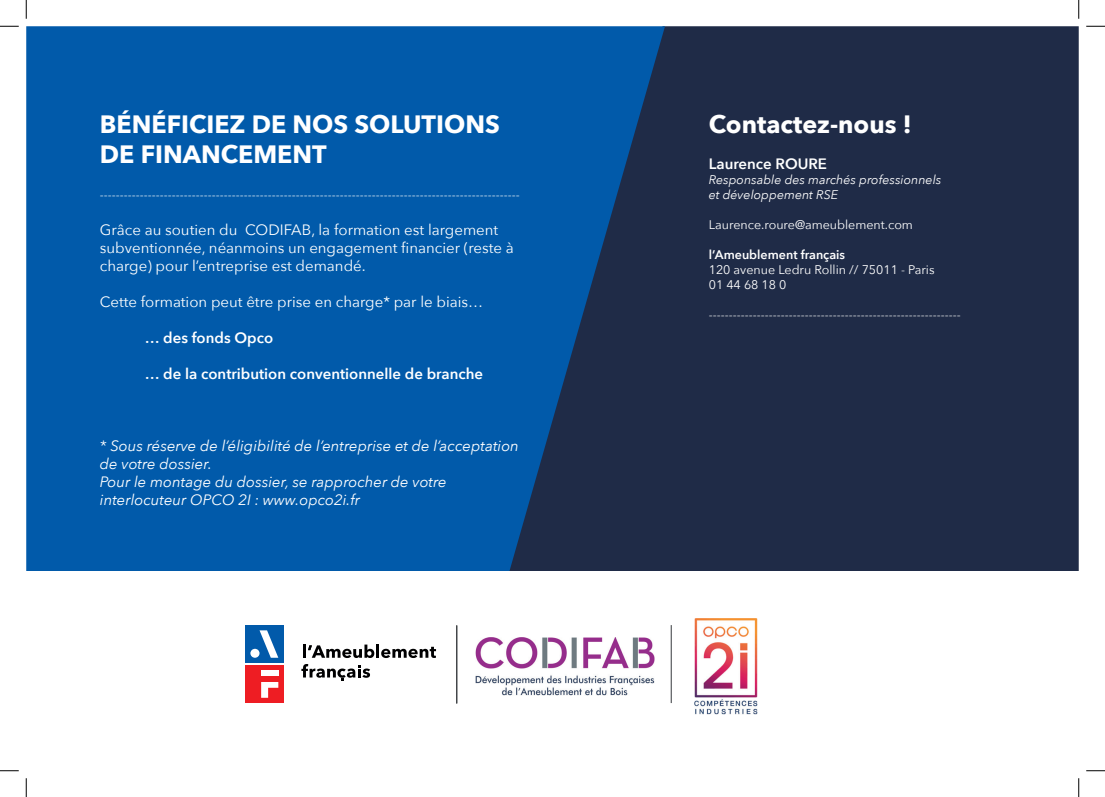
<style>
.page{position:relative;width:1105px;height:797px;background:#fff}
.page>*{position:absolute;margin:0;border:0;box-sizing:border-box;transform-origin:0 0}
.t1{font:700 25px/30px "Avenir Next";color:#fff}
.t2{font:15px/18px "Avenir Next";color:#fff}
.t3{font:italic 15px/18px "Avenir Next";color:#fff}
.t4{font:600 15px "Avenir Next";color:#fff}
.t5{font:12.5px/15px "Avenir Next";color:#fff}
.t6{font:italic 12.5px/15px "Avenir Next";color:#fff}
.t7{font:600 12.5px "Avenir Next";color:#fff}
</style>
<div class="page">
<div style="left:665px;top:26px;width:414px;height:545px;background:#1f2b47"></div>
<svg style="left:26px;top:26px;width:639px;height:545px;fill:#015aaa"></svg>
<svg style="left:303px;top:644px;width:133px;height:14px"></svg>
<svg style="left:301px;top:664px;width:69px;height:17px"></svg>
<div style="left:245px;top:625px;width:39px;height:38px;background:#015aaa"></div>
<svg style="left:260px;top:630px;width:18px;height:27px"></svg>
<svg style="left:250px;top:648px;width:10px;height:9px"></svg>
<div style="left:245px;top:665px;width:39px;height:38px;background:#ee1d23"></div>
<div style="left:261px;top:670px;width:17px;height:6px;background:#fff"></div>
<svg style="left:261px;top:682px;width:17px;height:15px"></svg>
<img style="left:475px;top:637px;width:179px;height:59px">
<hr style="left:456px;top:625px;width:1px;height:78px;background:#36393c">
<img style="left:694px;top:618px;width:64px;height:97px">
<hr style="left:671px;top:625px;width:1px;height:78px;background:#36393c">
<svg style="left:0;top:25px;width:19px;height:2px"></svg>
<svg style="left:1086px;top:25px;width:19px;height:2px"></svg>
<svg style="left:0;top:770px;width:19px;height:1px"></svg>
<svg style="left:1086px;top:770px;width:19px;height:1px"></svg>
<svg style="left:25px;top:0;width:2px;height:19px"></svg>
<svg style="left:25px;top:778px;width:2px;height:19px"></svg>
<svg style="left:1078px;top:0;width:1px;height:19px"></svg>
<svg style="left:1078px;top:778px;width:1px;height:19px"></svg>
<h1 class="t1" style="left:100px;top:108px;width:401px">BÉNÉFICIEZ DE NOS SOLUTIONS<br>DE FINANCEMENT</h1>
<p class="t5" style="left:100px;top:186px;width:421px">---------------------------------------------------------------------------------------------------------</p>
<p class="t2" style="left:100px;top:220px;width:415px">Grâce au soutien du CODIFAB, la formation est largement subventionnée, néanmoins un engagement financier (reste à charge) pour l’entreprise est demandé.</p>
<p class="t2" style="left:100px;top:292px;width:385px">Cette formation peut être prise en charge* par le biais…</p>
<p class="t4" style="left:145px;top:324px;width:130px">… des fonds Opco</p>
<p class="t4" style="left:145px;top:360px;width:340px">… de la contribution conventionnelle de branche</p>
<p class="t3" style="left:100px;top:436px;width:420px">* Sous réserve de l’éligibilité de l’entreprise et de l’acceptation de votre dossier.<br>Pour le montage du dossier, se rapprocher de votre interlocuteur OPCO 2I : www.opco2i.fr</p>
<h1 class="t1" style="left:709px;top:108px;width:205px">Contactez-nous !</h1>
<p class="t4" style="left:709px;top:150px;width:120px">Laurence ROURE</p>
<p class="t6" style="left:709px;top:171px;width:234px">Responsable des marchés professionnels et développement RSE</p>
<p class="t5" style="left:709px;top:216px;width:206px">Laurence.roure@ameublement.com</p>
<p class="t7" style="left:709px;top:243px;width:138px">l’Ameublement français</p>
<p class="t5" style="left:709px;top:261px;width:227px">120 avenue Ledru Rollin // 75011 - Paris<br>01 44 68 18 0</p>
<p class="t5" style="left:709px;top:306px;width:253px">---------------------------------------------------------------</p>
</div>
